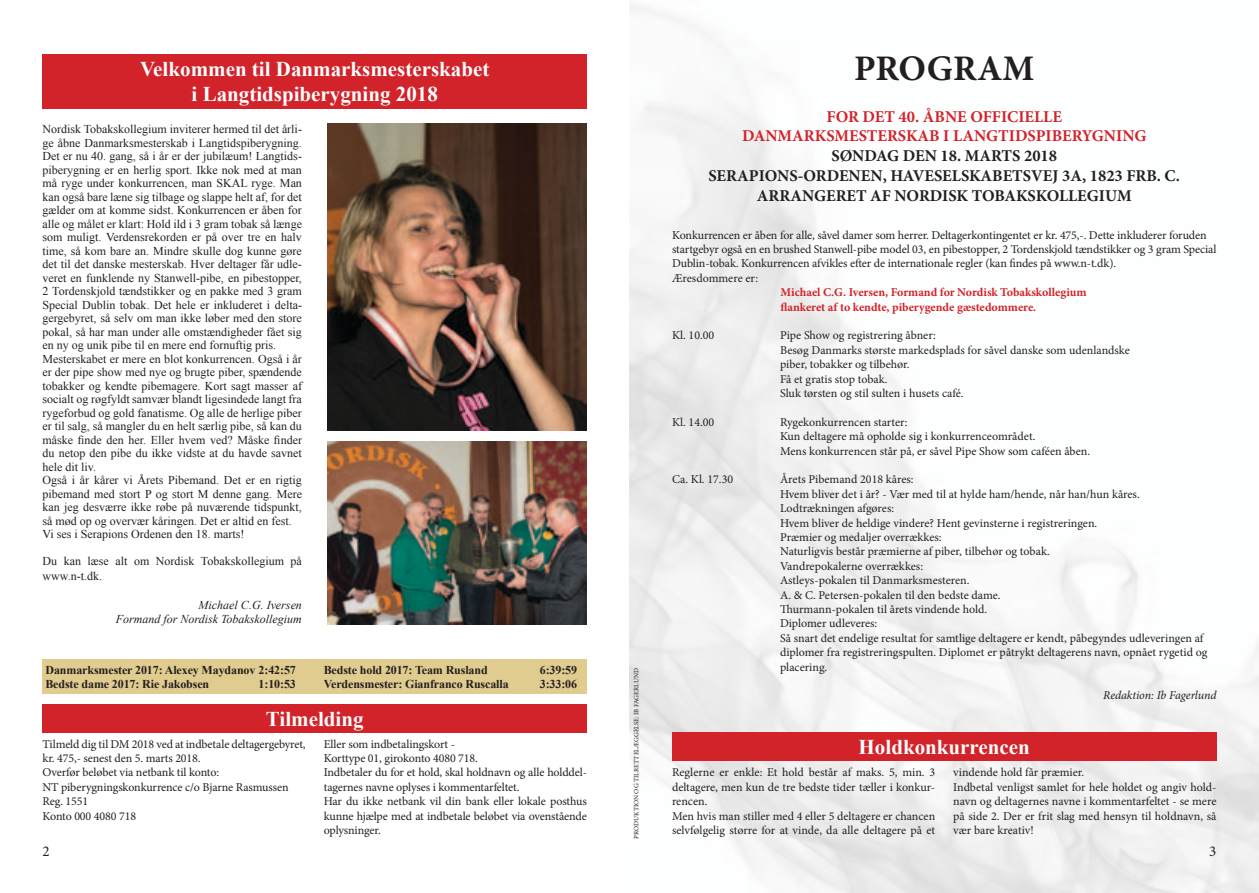
<style>
.page{position:relative;width:1259px;height:893px;background:#fff}
.page>*{position:absolute;margin:0;border:0;box-sizing:border-box;transform-origin:0 0}
.t1{font:700 36px "Minion Pro";color:#231f20}
.t2{font:700 21px/25.2px "Times New Roman";color:#fff;text-align:center}
.t3{font:700 16.5px/19.8px "Minion Pro";color:#231f20;text-align:center}
.t4{font:700 16.5px/19.8px "Minion Pro";color:#d2232a;text-align:center}
.t5{font:15px "Minion Pro";color:#231f20}
.t6{font:12px/14.4px "Minion Pro";letter-spacing:-.005em;color:#231f20}
.t7{font:12px/13.5px "Times New Roman";color:#231f20}
.t8{font:700 12px/14.4px "Times New Roman";letter-spacing:-.01em;color:#231f20}
.t9{font:700 12px/14.4px "Minion Pro";color:#d2232a}
.t10{font:italic 12px/14.4px "Times New Roman";color:#231f20;text-align:right}
.t11{font:italic 12px "Minion Pro";letter-spacing:-.01em;color:#231f20}
.t12{font:6.75px "Minion Pro";color:#231f20}
</style>
<div class="page">
<img style="left:629px;top:4px;width:630px;height:889px">
<div style="left:43px;top:54px;width:544px;height:54px;background:#d2232a"></div>
<div style="left:43px;top:704px;width:544px;height:29px;background:#d2232a"></div>
<div style="left:672px;top:732px;width:544px;height:29px;background:#d2232a"></div>
<div style="left:43px;top:660px;width:544px;height:34px;background:#e0cc8e"></div>
<img style="left:327px;top:124px;width:260px;height:307px">
<img style="left:327px;top:442px;width:260px;height:183px">
<h2 class="t2" style="left:140px;top:56px;width:351px">Velkommen til Danmarksmesterskabet i Langtidspiberygning 2018</h2>
<h1 class="t1" style="left:854px;top:43px;width:182px">PROGRAM</h1>
<h3 class="t4" style="left:742px;top:106px;width:406px">FOR DET 40. ÅBNE OFFICIELLE<br>DANMARKSMESTERSKAB I LANGTIDSPIBERYGNING</h3>
<h3 class="t3" style="left:708px;top:146px;width:473px">SØNDAG DEN 18. MARTS 2018<br>SERAPIONS-ORDENEN, HAVESELSKABETSVEJ 3A, 1823 FRB. C.<br>ARRANGERET AF NORDISK TOBAKSKOLLEGIUM</h3>
<p class="t6" style="left:672px;top:228px;width:546px">Konkurrencen er åben for alle, såvel damer som herrer. Deltagerkontingentet er kr. 475,-. Dette inkluderer foruden startgebyr også en en brushed Stanwell-pibe model 03, en pibestopper, 2 Tordenskjold tændstikker og 3 gram Special Dublin-tobak. Konkurrencen afvikles efter de internationale regler (kan findes på www.n-t.dk).<br>Æresdommere er:</p>
<p class="t9" style="left:780px;top:285px;width:308px">Michael C.G. Iversen, Formand for Nordisk Tobakskollegium flankeret af to kendte, piberygende gæstedommere.</p>
<p class="t6" style="left:672px;top:328px;width:44px">Kl. 10.00</p>
<p class="t6" style="left:780px;top:328px;width:351px">Pipe Show og registrering åbner:<br>Besøg Danmarks største markedsplads for såvel danske som udenlandske piber, tobakker og tilbehør.<br>Få et gratis stop tobak.<br>Sluk tørsten og stil sulten i husets café.</p>
<p class="t6" style="left:672px;top:415px;width:44px">Kl. 14.00</p>
<p class="t6" style="left:780px;top:415px;width:312px">Rygekonkurrencen starter:<br>Kun deltagere må opholde sig i konkurrenceområdet.<br>Mens konkurrencen står på, er såvel Pipe Show som caféen åben.</p>
<p class="t6" style="left:672px;top:472px;width:63px">Ca. Kl. 17.30</p>
<p class="t6" style="left:780px;top:472px;width:429px">Årets Pibemand 2018 kåres:<br>Hvem bliver det i år? - Vær med til at hylde ham/hende, når han/hun kåres.<br>Lodtrækningen afgøres:<br>Hvem bliver de heldige vindere? Hent gevinsterne i registreringen.<br>Præmier og medaljer overrækkes:<br>Naturligvis består præmierne af piber, tilbehør og tobak.<br>Vandrepokalerne overrækkes:<br>Astleys-pokalen til Danmarksmesteren.<br>A. &amp; C. Petersen-pokalen til den bedste dame.<br>Thurmann-pokalen til årets vindende hold.<br>Diplomer udleveres:<br>Så snart det endelige resultat for samtlige deltagere er kendt, påbegyndes udleveringen af diplomer fra registreringspulten. Diplomet er påtrykt deltagerens navn, opnået rygetid og placering.</p>
<p class="t11" style="left:1103px;top:687px;width:115px">Redaktion: Ib Fagerlund</p>
<h2 class="t2" style="left:266px;top:706px;width:99px">Tilmelding</h2>
<h2 class="t2" style="left:858px;top:733px;width:173px">Holdkonkurrencen</h2>
<p class="t6" style="left:672px;top:765px;width:265px">Reglerne er enkle: Et hold består af maks. 5, min. 3 deltagere, men kun de tre bedste tider tæller i konkur&shy;rencen.<br>Men hvis man stiller med 4 eller 5 deltagere er chancen selvfølgelig større for at vinde, da alle deltagere på et</p>
<p class="t6" style="left:953px;top:765px;width:265px">vindende hold får præmier.<br>Indbetal venligst samlet for hele holdet og angiv hold&shy;navn og deltagernes navne i kommentarfeltet - se mere på side 2. Der er frit slag med hensyn til holdnavn, så vær bare kreativ!</p>
<p class="t7" style="left:43px;top:122px;width:261px">Nordisk Tobakskollegium inviterer hermed til det årli&shy;ge åbne Danmarksmesterskab i Langtidspiberygning.<br>Det er nu 40. gang, så i år er der jubilæum! Langtids&shy;piberygning er en herlig sport. Ikke nok med at man må ryge under konkurrencen, man SKAL ryge. Man kan også bare læne sig tilbage og slappe helt af, for det gælder om at komme sidst. Konkurrencen er åben for alle og målet er klart: Hold ild i 3 gram tobak så længe som muligt. Verdensrekorden er på over tre en halv time, så kom bare an. Mindre skulle dog kunne gøre det til det danske mesterskab. Hver deltager får udle&shy;veret en funklende ny Stanwell-pibe, en pibestopper, 2 Tordenskjold tændstikker og en pakke med 3 gram Special Dublin tobak. Det hele er inkluderet i delta&shy;gergebyret, så selv om man ikke løber med den store pokal, så har man under alle omstændigheder fået sig en ny og unik pibe til en mere end fornuftig pris.<br>Mesterskabet er mere en blot konkurrencen. Også i år er der pipe show med nye og brugte piber, spændende tobakker og kendte pibemagere. Kort sagt masser af socialt og røgfyldt samvær blandt ligesindede langt fra rygeforbud og gold fanatisme. Og alle de herlige piber er til salg, så mangler du en helt særlig pibe, så kan du måske finde den her. Eller hvem ved? Måske finder du netop den pibe du ikke vidste at du havde savnet hele dit liv.<br>Også i år kårer vi Årets Pibemand. Det er en rigtig pibemand med stort P og stort M denne gang. Mere kan jeg desværre ikke røbe på nuværende tidspunkt, så mød op og overvær kåringen. Det er altid en fest.<br>Vi ses i Serapions Ordenen den 18. marts!</p>
<p class="t7" style="left:43px;top:554px;width:261px;line-height:14.4px">Du kan læse alt om Nordisk Tobakskollegium på www.n-t.dk.</p>
<p class="t10" style="left:116px;top:597px;width:188px">Michael C.G. Iversen<br>Formand for Nordisk Tobakskollegium</p>
<p class="t8" style="left:45px;top:662px;width:252px">Danmarksmester 2017: Alexey Maydanov 2:42:57<br>Bedste dame 2017: Rie Jakobsen</p>
<p class="t8" style="left:324px;top:662px;width:165px">Bedste hold 2017: Team Rusland</p>
<p class="t8" style="left:540px;top:662px;width:39px">6:39:59</p>
<p class="t8" style="left:324px;top:676px;width:186px">Verdensmester: Gianfranco Ruscalla</p>
<p class="t8" style="left:540px;top:676px;width:39px">3:33:06</p>
<p class="t12" style="left:632px;top:839px;width:172px;rotate:-90deg">PRODUKTION OG TILRETTELÆGGELSE: IB FAGERLUND</p>
<p class="t8" style="left:259px;top:676px;width:39px">1:10:53</p>
<p class="t6" style="left:43px;top:737px;width:265px">Tilmeld dig til DM 2018 ved at indbetale deltagergebyret, kr. 475,- senest den 5. marts 2018.<br>Overfør beløbet via netbank til konto:<br>NT piberygningskonkurrence c/o Bjarne Rasmussen Reg. 1551<br>Konto 000 4080 718</p>
<p class="t6" style="left:324px;top:737px;width:265px">Eller som indbetalingskort -<br>Korttype 01, girokonto 4080 718.<br>Indbetaler du for et hold, skal holdnavn og alle holddel&shy;tagernes navne oplyses i kommentarfeltet.<br>Har du ikke netbank vil din bank eller lokale posthus kunne hjælpe med at indbetale beløbet via ovenstående oplysninger.</p>
<p class="t5" style="left:43px;top:841px;width:9px">2</p>
<p class="t5" style="left:1209px;top:841px;width:9px">3</p>
</div>
